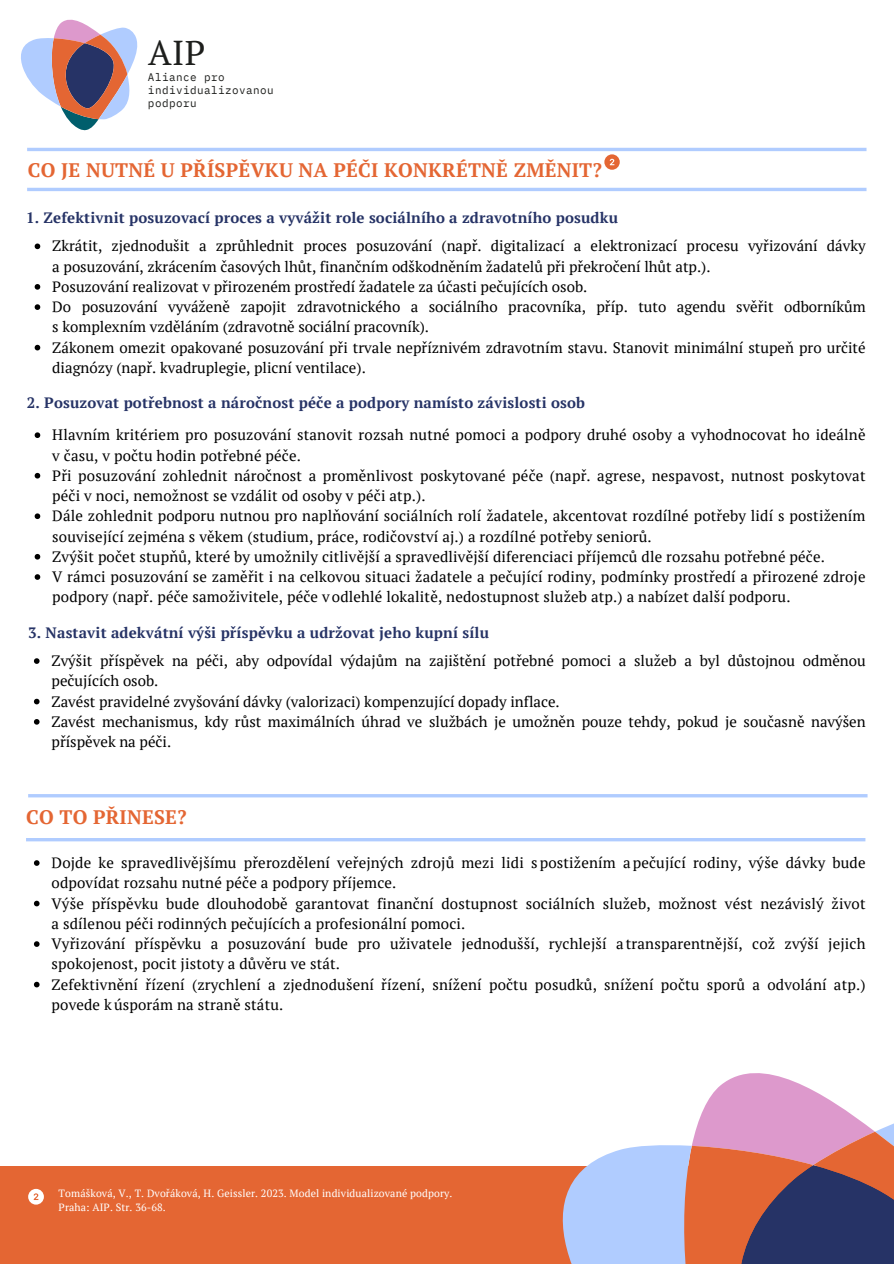
<style>
.page{position:relative;width:894px;height:1264px;background:#fff}
.page>*{position:absolute;margin:0;border:0;box-sizing:border-box;transform-origin:0 0}
.t1{font:34.5px "PT Serif";color:#1d1e1c}
.t2{font:700 19.5px "PT Serif";letter-spacing:.01em;color:#e46633}
.t3{font:15px/20.2px "PT Serif";letter-spacing:.01em;color:#000}
.t4{font:700 15px "PT Serif";letter-spacing:.01em;color:#263366}
.t5{font:10.95px/13.2px "IBM Plex Mono";letter-spacing:.04em;color:#1d1e1c}
.t6{font:10.5px/14px "PT Serif";letter-spacing:.01em;color:#fff}
</style>
<div class="page">
<div style="left:0;top:1166px;width:893px;height:97px;background:#e46633"></div>
<svg style="left:695px;top:1073px;width:179px;height:58px"></svg>
<svg style="left:877px;top:1124px;width:16px;height:7px"></svg>
<svg style="left:692px;top:1131px;width:201px;height:132px"></svg>
<svg style="left:562px;top:1144px;width:157px;height:119px;fill:#b0ccff"></svg>
<hr style="left:27px;top:188px;width:839px;height:3px;background:#b0ccff">
<hr style="left:27px;top:148px;width:839px;height:3px;background:#b0ccff">
<hr style="left:26px;top:838px;width:839px;height:3px;background:#b0ccff">
<hr style="left:28px;top:794px;width:839px;height:3px;background:#b0ccff">
<svg style="left:28px;top:1188px;width:16px;height:16px"></svg>
<svg style="left:604px;top:154px;width:15px;height:16px"></svg>
<svg style="left:35px;top:432px;width:5px;height:6px"></svg>
<svg style="left:35px;top:473px;width:5px;height:5px"></svg>
<svg style="left:35px;top:513px;width:5px;height:6px"></svg>
<svg style="left:35px;top:554px;width:5px;height:5px"></svg>
<svg style="left:35px;top:574px;width:5px;height:6px"></svg>
<svg style="left:35px;top:243px;width:5px;height:6px"></svg>
<svg style="left:35px;top:284px;width:5px;height:6px"></svg>
<svg style="left:35px;top:304px;width:5px;height:6px"></svg>
<svg style="left:35px;top:345px;width:5px;height:5px"></svg>
<svg style="left:34px;top:658px;width:6px;height:6px"></svg>
<svg style="left:34px;top:698px;width:6px;height:6px"></svg>
<svg style="left:34px;top:719px;width:6px;height:5px"></svg>
<svg style="left:34px;top:860px;width:6px;height:5px"></svg>
<svg style="left:34px;top:900px;width:6px;height:6px"></svg>
<svg style="left:34px;top:941px;width:6px;height:5px"></svg>
<svg style="left:34px;top:981px;width:6px;height:6px"></svg>
<svg style="left:21px;top:19px;width:116px;height:111px"></svg>
<p class="t1" style="left:148px;top:29px;width:58px">AIP</p>
<p class="t5" style="left:148px;top:70px;width:127px">Aliance pro individualizovanou podporu</p>
<p class="t2" style="left:28px;top:156px;width:575px">CO JE NUTNÉ U PŘÍSPĚVKU NA PÉČI KONKRÉTNĚ ZMĚNIT?</p>
<p class="t4" style="left:26px;top:208px;width:593px">1. Zefektivnit posuzovací proces a vyvážit role sociálního a zdravotního posudku</p>
<p class="t3" style="left:52px;top:236px;width:814px">Zkrátit, zjednodušit a zprůhlednit proces posuzování (např. digitalizací a elektronizací procesu vyřizování dávky a posuzování, zkrácením časových lhůt, finančním odškodněním žadatelů při překročení lhůt atp.).</p>
<p class="t3" style="left:52px;top:276px;width:536px">Posuzování realizovat v přirozeném prostředí žadatele za účasti pečujících osob.</p>
<p class="t3" style="left:52px;top:296px;width:814px">Do posuzování vyváženě zapojit zdravotnického a sociálního pracovníka, příp. tuto agendu svěřit odborníkům s komplexním vzděláním (zdravotně sociální pracovník).</p>
<p class="t3" style="left:52px;top:337px;width:814px">Zákonem omezit opakované posuzování při trvale nepříznivém zdravotním stavu. Stanovit minimální stupeň pro určité diagnózy (např. kvadruplegie, plicní ventilace).</p>
<p class="t4" style="left:27px;top:392px;width:559px">2. Posuzovat potřebnost a náročnost péče a podpory namísto závislosti osob</p>
<h2 class="t3" style="left:52px;top:424px;width:814px">Hlavním kritériem pro posuzování stanovit rozsah nutné pomoci a podpory druhé osoby a vyhodnocovat ho ideálně v času, v počtu hodin potřebné péče.</h2>
<p class="t3" style="left:52px;top:465px;width:814px">Při posuzování zohlednit náročnost a proměnlivost poskytované péče (např. agrese, nespavost, nutnost poskytovat péči v noci, nemožnost se vzdálit od osoby v péči atp.).</p>
<p class="t3" style="left:52px;top:505px;width:814px">Dále zohlednit podporu nutnou pro naplňování sociálních rolí žadatele, akcentovat rozdílné potřeby lidí s postižením související zejména s věkem (studium, práce, rodičovství aj.) a rozdílné potřeby seniorů.</p>
<p class="t3" style="left:52px;top:546px;width:774px">Zvýšit počet stupňů, které by umožnily citlivější a spravedlivější diferenciaci příjemců dle rozsahu potřebné péče.</p>
<p class="t3" style="left:52px;top:566px;width:814px">V rámci posuzování se zaměřit i na celkovou situaci žadatele a pečující rodiny, podmínky prostředí a přirozené zdroje podpory (např. péče samoživitele, péče v odlehlé lokalitě, nedostupnost služeb atp.) a nabízet další podporu.</p>
<p class="t4" style="left:28px;top:622px;width:462px">3. Nastavit adekvátní výši příspěvku a udržovat jeho kupní sílu</p>
<p class="t3" style="left:52px;top:650px;width:815px">Zvýšit příspěvek na péči, aby odpovídal výdajům na zajištění potřebné pomoci a služeb a byl důstojnou odměnou pečujících osob.</p>
<p class="t3" style="left:52px;top:691px;width:509px">Zavést pravidelné zvyšování dávky (valorizaci) kompenzující dopady inflace.</p>
<p class="t3" style="left:52px;top:711px;width:815px">Zavést mechanismus, kdy růst maximálních úhrad ve službách je umožněn pouze tehdy, pokud je současně navýšen příspěvek na péči.</p>
<p class="t2" style="left:26px;top:804px;width:162px">CO TO PŘINESE?</p>
<p class="t3" style="left:52px;top:852px;width:815px">Dojde ke spravedlivějšímu přerozdělení veřejných zdrojů mezi lidi s postižením a pečující rodiny, výše dávky bude odpovídat rozsahu nutné péče a podpory příjemce.</p>
<p class="t3" style="left:52px;top:892px;width:815px">Výše příspěvku bude dlouhodobě garantovat finanční dostupnost sociálních služeb, možnost vést nezávislý život a sdílenou péči rodinných pečujících a profesionální pomoci.</p>
<h2 class="t3" style="left:52px;top:933px;width:815px">Vyřizování příspěvku a posuzování bude pro uživatele jednodušší, rychlejší a transparentnější, což zvýší jejich spokojenost, pocit jistoty a důvěru ve stát.</h2>
<p class="t3" style="left:52px;top:973px;width:815px">Zefektivnění řízení (zrychlení a zjednodušení řízení, snížení počtu posudků, snížení počtu sporů a odvolání atp.) povede kúsporám na straně státu.</p>
<p class="t6" style="left:59px;top:1186px;width:395px">Tomášková, V., T. Dvořáková, H. Geissler. 2023. Model individualizované podpory.<br>Praha: AIP. Str. 36-68.</p>
</div>
